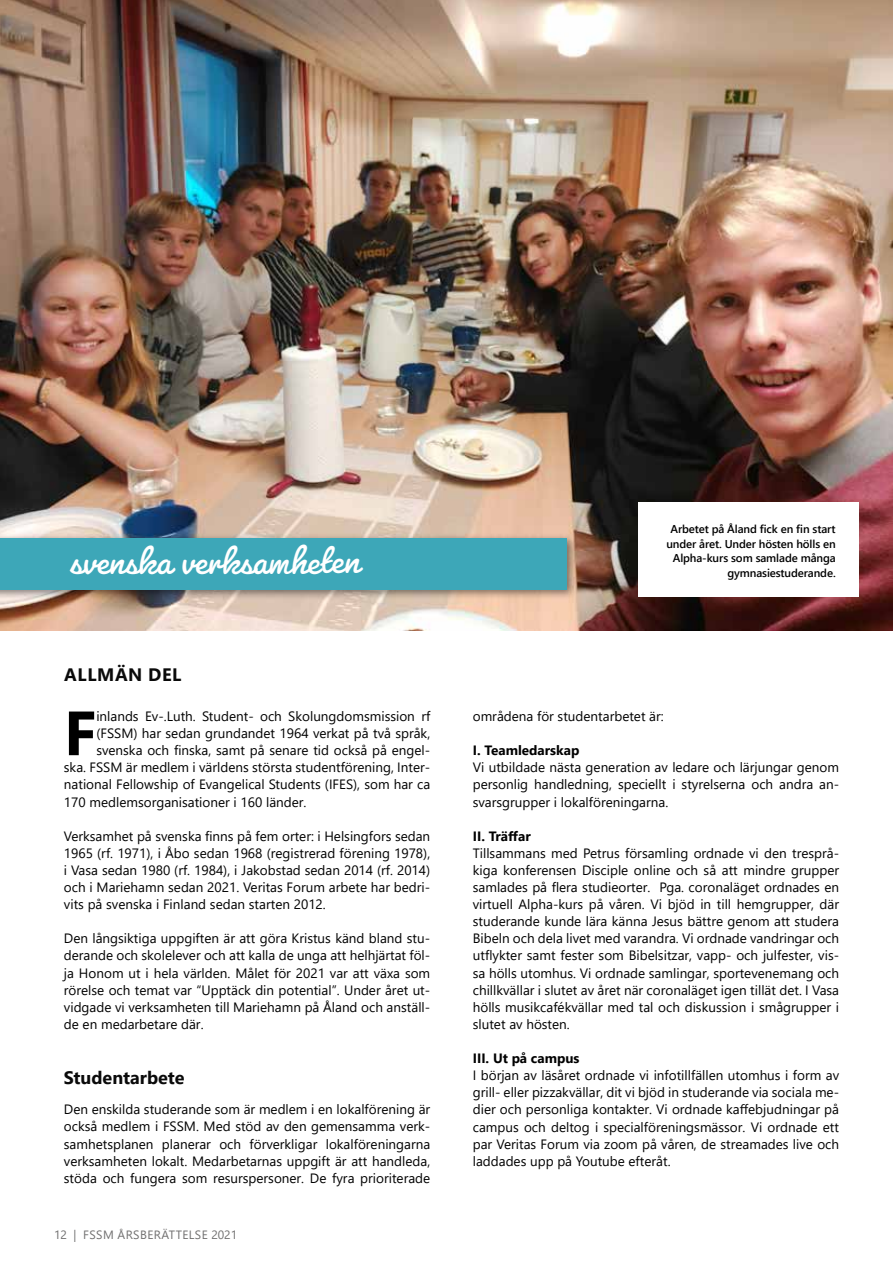
<style>
.page{position:relative;width:893px;height:1263px;background:#fff}
.page>*{position:absolute;margin:0;border:0;box-sizing:border-box;transform-origin:0 0}
.t1{font:700 62.4px "Segoe UI";color:#000}
.t2{font:43.5px "Pacifico";color:#fff}
.t3{font:700 18px "Segoe UI";color:#0a0a0a}
.t4{font:700 18px "Segoe UI";letter-spacing:.035em;color:#0a0a0a}
.t5{font:13.5px/17.1px "Segoe UI";color:#000;text-align:justify}
.t6{font:700 13.5px "Segoe UI";color:#000}
.t7{font:12px "Segoe UI";letter-spacing:.035em;color:#706f6f}
.t8{font:600 11.4px/14.5px "Segoe UI";letter-spacing:-.01em;color:#000;text-align:right}
</style>
<div class="page">
<img style="left:0;top:0;width:893px;height:630px">
<div style="left:0;top:533px;width:578px;height:67px;background:#000;opacity:.5"></div>
<div style="left:0;top:538px;width:567px;height:51px;background:#3da7b8"></div>
<div style="left:638px;top:502px;width:221px;height:95px;background:#fff"></div>
<h2 class="t2" style="left:70px;top:533px;width:292px">svenska verksamheten</h2>
<h3 class="t4" style="left:64px;top:657px;width:119px">ALLMÄN DEL</h3>
<h1 class="t1" style="left:64px;top:674px;width:34px">F</h1>
<p class="t5" style="left:96px;top:706px;width:335px">inlands Ev-.Luth. Student- och Skolungdomsmission rf</p>
<p class="t5" style="left:96px;top:723px;width:335px">(FSSM) har sedan grundandet 1964 verkat på två språk,</p>
<p class="t5" style="left:96px;top:741px;width:335px">svenska och finska, samt på senare tid också på engel-</p>
<p class="t5" style="left:64px;top:758px;width:368px">ska. FSSM är medlem i världens största studentförening, Inter-</p>
<p class="t5" style="left:64px;top:775px;width:368px">national Fellowship of Evangelical Students (IFES), som har ca</p>
<p class="t5" style="left:64px;top:792px;width:244px">170 medlemsorganisationer i 160 länder.</p>
<p class="t5" style="left:64px;top:826px;width:368px">Verksamhet på svenska finns på fem orter: i Helsingfors sedan 1965 (rf. 1971), i Åbo sedan 1968 (registrerad förening 1978), i Vasa sedan 1980 (rf. 1984), i Jakobstad sedan 2014 (rf. 2014) och i Mariehamn sedan 2021. Veritas Forum arbete har bedri&shy;vits på svenska i Finland sedan starten 2012.</p>
<p class="t5" style="left:64px;top:929px;width:368px">Den långsiktiga uppgiften är att göra Kristus känd bland stu&shy;derande och skolelever och att kalla de unga att helhjärtat föl&shy;ja Honom ut i hela världen. Målet för 2021 var att växa som rörelse och temat var “Upptäck din potential”. Under året ut&shy;vidgade vi verksamheten till Mariehamn på Åland och anställ&shy;de en medarbetare där.</p>
<h3 class="t3" style="left:64px;top:1061px;width:122px">Studentarbete</h3>
<p class="t5" style="left:64px;top:1100px;width:368px">Den enskilda studerande som är medlem i en lokalförening är också medlem i FSSM. Med stöd av den gemensamma verk&shy;samhetsplanen planerar och förverkligar lokalföreningarna verksamheten lokalt. Medarbetarnas uppgift är att handleda, stöda och fungera som resurspersoner. De fyra prioriterade</p>
<p class="t7" style="left:54px;top:1223px;width:185px">12 | FSSM ÅRSBERÄTTELSE 2021</p>
<p class="t8" style="left:666px;top:521px;width:171px">Arbetet på Åland fick en fin start under året. Under hösten hölls en<br>Alpha-kurs som samlade många gymnasiestuderande.</p>
<p class="t5" style="left:473px;top:706px;width:193px">områdena för studentarbetet är:</p>
<p class="t6" style="left:473px;top:738px;width:108px">I. Teamledarskap</p>
<p class="t5" style="left:473px;top:758px;width:368px">Vi utbildade nästa generation av ledare och lärjungar genom personlig handledning, speciellt i styrelserna och andra an&shy;svarsgrupper i lokalföreningarna.</p>
<p class="t6" style="left:473px;top:823px;width:59px">II. Träffar</p>
<p class="t5" style="left:473px;top:843px;width:368px">Tillsammans med Petrus församling ordnade vi den tresprå&shy;kiga konferensen Disciple online och så att mindre grupper samlades på flera studieorter. Pga. coronaläget ordnades en virtuell Alpha-kurs på våren. Vi bjöd in till hemgrupper, där studerande kunde lära känna Jesus bättre genom att studera Bibeln och dela livet med varandra. Vi ordnade vandringar och utflykter samt fester som Bibelsitzar, vapp- och julfester, vis&shy;sa hölls utomhus. Vi ordnade samlingar, sportevenemang och chillkvällar i slutet av året när coronaläget igen tillät det. I Vasa hölls musikcafékvällar med tal och diskussion i smågrupper i slutet av hösten.</p>
<p class="t6" style="left:473px;top:1045px;width:108px">III. Ut på campus</p>
<p class="t5" style="left:473px;top:1066px;width:368px">I början av läsåret ordnade vi infotillfällen utomhus i form av grill- eller pizzakvällar, dit vi bjöd in studerande via sociala me&shy;dier och personliga kontakter. Vi ordnade kaffebjudningar på campus och deltog i specialföreningsmässor. Vi ordnade ett par Veritas Forum via zoom på våren, de streamades live och laddades upp på Youtube efteråt.</p>
</div>
